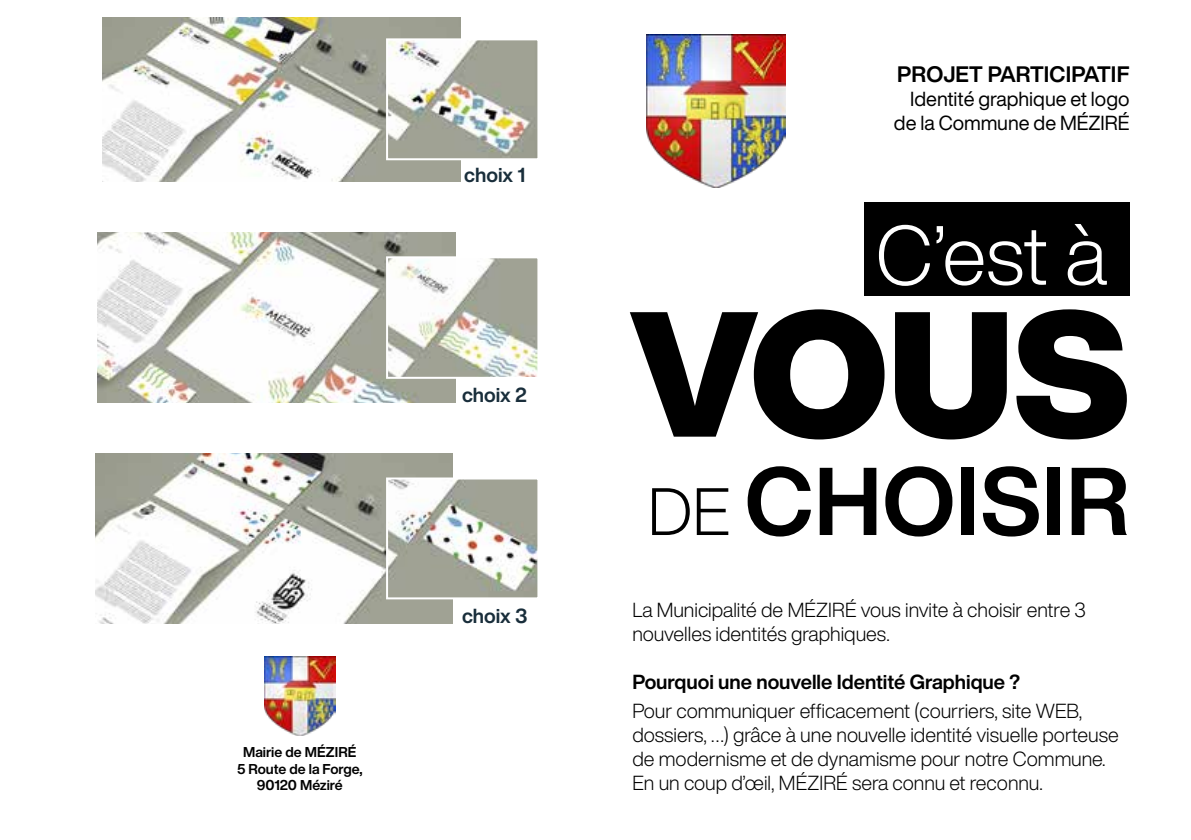
<style>
.page{position:relative;width:1191px;height:840px;background:#fff}
.page>*{position:absolute;margin:0;border:0;box-sizing:border-box;transform-origin:0 0}
.t1{font:900 174.6px "Helvetica Now Display";color:#000}
.t2{font:700 94.4px "Helvetica Now Display";letter-spacing:.01em;color:#000}
.t3{font:300 82px "Helvetica Now Display";color:#fff}
.t4{font:300 65.6px "Helvetica Now Display";color:#000}
.t5{font:700 22px "Helvetica Now Display";letter-spacing:.005em;color:#000}
.t6{font:300 20px/24px "Helvetica Now Display";color:#000}
.t7{font:20px/24px "Helvetica Now Display";color:#000;text-align:right}
.t8{font:700 20px "Helvetica Now Display";color:#000}
.t9{font:700 20px "Helvetica Now Display";color:#192e3b}
.t10{font:700 14px/16.8px "Helvetica Now Display";color:#000;text-align:center}
</style>
<div class="page">
<div style="left:863px;top:202px;width:266px;height:93px;background:#000"></div>
<img style="left:646px;top:35px;width:139px;height:152px">
<img style="left:264px;top:656px;width:71px;height:78px">
<img style="left:103px;top:17px;width:357px;height:164px">
<img style="left:389px;top:41px;width:147px;height:116px">
<div style="left:386px;top:38px;width:153px;height:122px;border:2px solid #fff"></div>
<img style="left:95px;top:453px;width:357px;height:170px">
<img style="left:389px;top:480px;width:147px;height:116px">
<div style="left:386px;top:477px;width:153px;height:122px;border:2px solid #fff"></div>
<img style="left:98px;top:232px;width:357px;height:170px">
<img style="left:389px;top:259px;width:147px;height:116px">
<div style="left:386px;top:256px;width:153px;height:122px;border:2px solid #fff"></div>
<p class="t10" style="left:237px;top:743px;width:127px">Mairie de MÉZIRÉ<br>5 Route de la Forge,<br>90120 Méziré</p>
<p class="t9" style="left:464px;top:160px;width:62px">choix 1</p>
<p class="t9" style="left:462px;top:381px;width:66px">choix 2</p>
<p class="t9" style="left:462px;top:602px;width:67px">choix 3</p>
<p class="t5" style="left:897px;top:59px;width:234px">PROJET PARTICIPATIF</p>
<p class="t7" style="left:894px;top:86px;width:237px">Identité graphique et logo de la Commune de MÉZIRÉ</p>
<h3 class="t3" style="left:876px;top:199px;width:233px">C’est à</h3>
<h1 class="t1" style="left:630px;top:253px;width:500px">VOUS</h1>
<h3 class="t4" style="left:648px;top:467px;width:84px">DE</h3>
<h2 class="t2" style="left:745px;top:436px;width:385px">CHOISIR</h2>
<p class="t6" style="left:632px;top:597px;width:455px">La Municipalité de MÉZIRÉ vous invite à choisir entre 3 nouvelles identités graphiques.</p>
<p class="t8" style="left:632px;top:667px;width:389px">Pourquoi une nouvelle Identité Graphique ?</p>
<p class="t6" style="left:632px;top:698px;width:488px">Pour communiquer efficacement (courriers, site WEB, dossiers, …) grâce à une nouvelle identité visuelle porteuse de modernisme et de dynamisme pour notre Commune.<br>En un coup d’œil, MÉZIRÉ sera connu et reconnu.</p>
</div>
